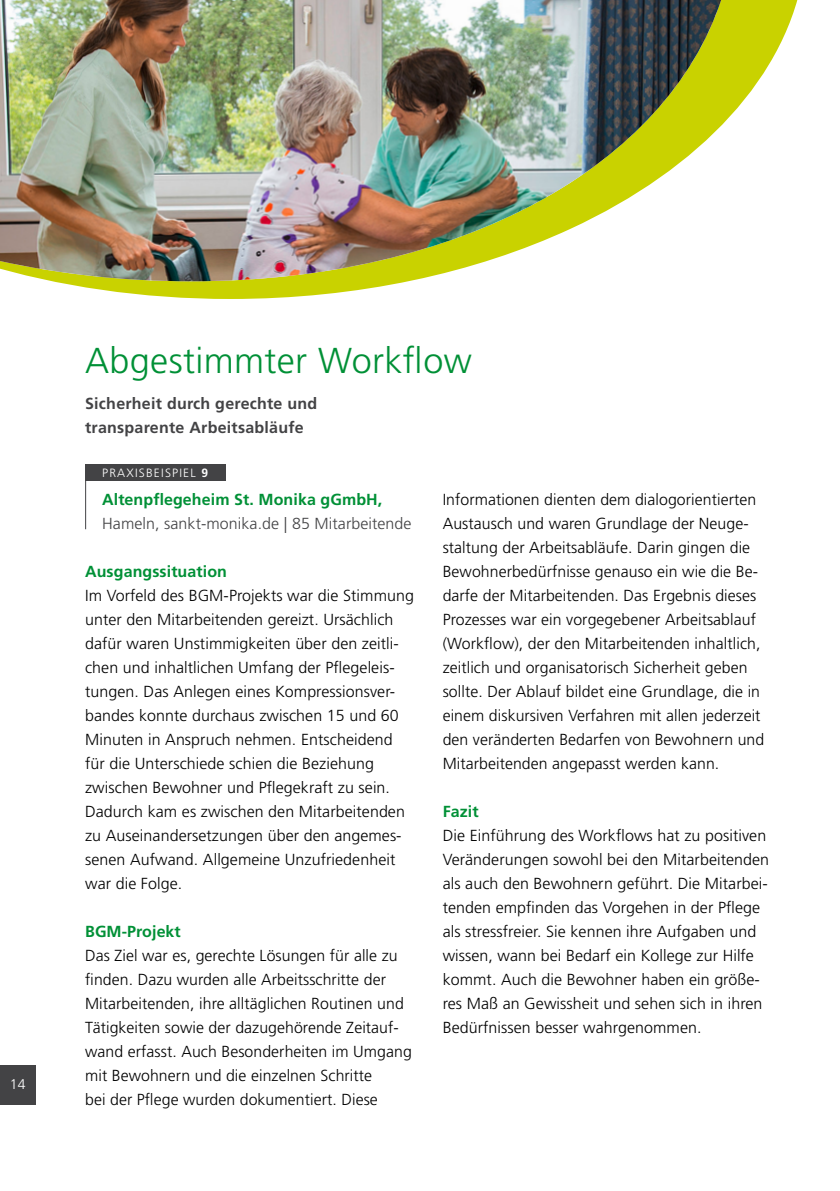
<style>
.page{position:relative;width:840px;height:1191px;background:#fff}
.page>*{position:absolute;margin:0;border:0;box-sizing:border-box;transform-origin:0 0}
.t1{font:300 36px "Frutiger LT Pro";letter-spacing:.01em;color:#009036}
.t2{font:300 16px/24px "Frutiger LT Pro";letter-spacing:.005em;color:#000}
.t3{font:700 16px "Frutiger LT Pro";letter-spacing:.005em;color:#009036}
.t4{font:700 16px/24px "Frutiger LT Pro";letter-spacing:.015em;color:#434345}
.t5{font:300 16px "Frutiger LT Pro";letter-spacing:.005em;color:#434345}
.t6{font:300 14px "Frutiger LT Pro";color:#fff}
.t7{font:300 12px "Frutiger LT Pro";letter-spacing:.1em;color:#fff}
.s1{font-weight:700}
</style>
<div class="page">
<div style="left:85px;top:464px;width:140px;height:17px;background:#434345"></div>
<hr style="left:85px;top:477px;width:1px;height:52px;background:#434345">
<svg style="left:51px;top:0;width:747px;height:299px"></svg>
<img style="left:0;top:0;width:720px;height:281px">
<div style="left:0;top:1065px;width:35px;height:39px;background:#434345"></div>
<p class="t6" style="left:10px;top:1075px;width:17px">14</p>
<h1 class="t1" style="left:85px;top:340px;width:388px">Abgestimmter Workflow</h1>
<p class="t4" style="left:85px;top:392px;width:233px">Sicherheit durch gerechte und transparente Arbeitsabläufe</p>
<p class="t7" style="left:102px;top:466px;width:108px">PRAXISBEISPIEL <span class="s1">9</span></p>
<p class="t3" style="left:102px;top:490px;width:281px">Altenpflegeheim St. Monika gGmbH,</p>
<p class="t5" style="left:102px;top:514px;width:311px">Hameln, sankt-monika.de | 85 Mitarbeitende</p>
<p class="t3" style="left:85px;top:562px;width:143px">Ausgangssituation</p>
<p class="t2" style="left:85px;top:584px;width:330px">Im Vorfeld des BGM-Projekts war die Stimmung unter den Mitarbeitenden gereizt. Ursächlich dafür waren Unstimmigkeiten über den zeitli&shy;chen und inhaltlichen Umfang der Pflegeleis&shy;tungen. Das Anlegen eines Kompressionsver&shy;bandes konnte durchaus zwischen 15 und 60<br>Minuten in Anspruch nehmen. Entscheidend für die Unterschiede schien die Beziehung zwischen Bewohner und Pflegekraft zu sein.<br>Dadurch kam es zwischen den Mitarbeitenden zu Auseinandersetzungen über den angemes&shy;senen Aufwand. Allgemeine Unzufriedenheit war die Folge.</p>
<p class="t3" style="left:85px;top:922px;width:97px">BGM-Projekt</p>
<p class="t2" style="left:85px;top:944px;width:328px">Das Ziel war es, gerechte Lösungen für alle zu finden. Dazu wurden alle Arbeitsschritte der Mitarbeitenden, ihre alltäglichen Routinen und Tätigkeiten sowie der dazugehörende Zeitauf&shy;wand erfasst. Auch Besonderheiten im Umgang mit Bewohnern und die einzelnen Schritte<br>bei der Pflege wurden dokumentiert. Diese</p>
<p class="t2" style="left:442px;top:488px;width:323px">Informationen dienten dem dialogorientierten Austausch und waren Grundlage der Neuge&shy;staltung der Arbeitsabläufe. Darin gingen die Bewohnerbedürfnisse genauso ein wie die Be&shy;darfe der Mitarbeitenden. Das Ergebnis dieses Prozesses war ein vorgegebener Arbeitsablauf (Workflow), der den Mitarbeitenden inhaltlich, zeitlich und organisatorisch Sicherheit geben sollte. Der Ablauf bildet eine Grundlage, die in einem diskursiven Verfahren mit allen jederzeit den veränderten Bedarfen von Bewohnern und Mitarbeitenden angepasst werden kann.</p>
<p class="t3" style="left:442px;top:802px;width:37px">Fazit</p>
<p class="t2" style="left:442px;top:824px;width:328px">Die Einführung des Workflows hat zu positiven Veränderungen sowohl bei den Mitarbeitenden als auch den Bewohnern geführt. Die Mitarbei&shy;tenden empfinden das Vorgehen in der Pflege als stressfreier. Sie kennen ihre Aufgaben und wissen, wann bei Bedarf ein Kollege zur Hilfe kommt. Auch die Bewohner haben ein größe&shy;res Maß an Gewissheit und sehen sich in ihren Bedürfnissen besser wahrgenommen.</p>
</div>
